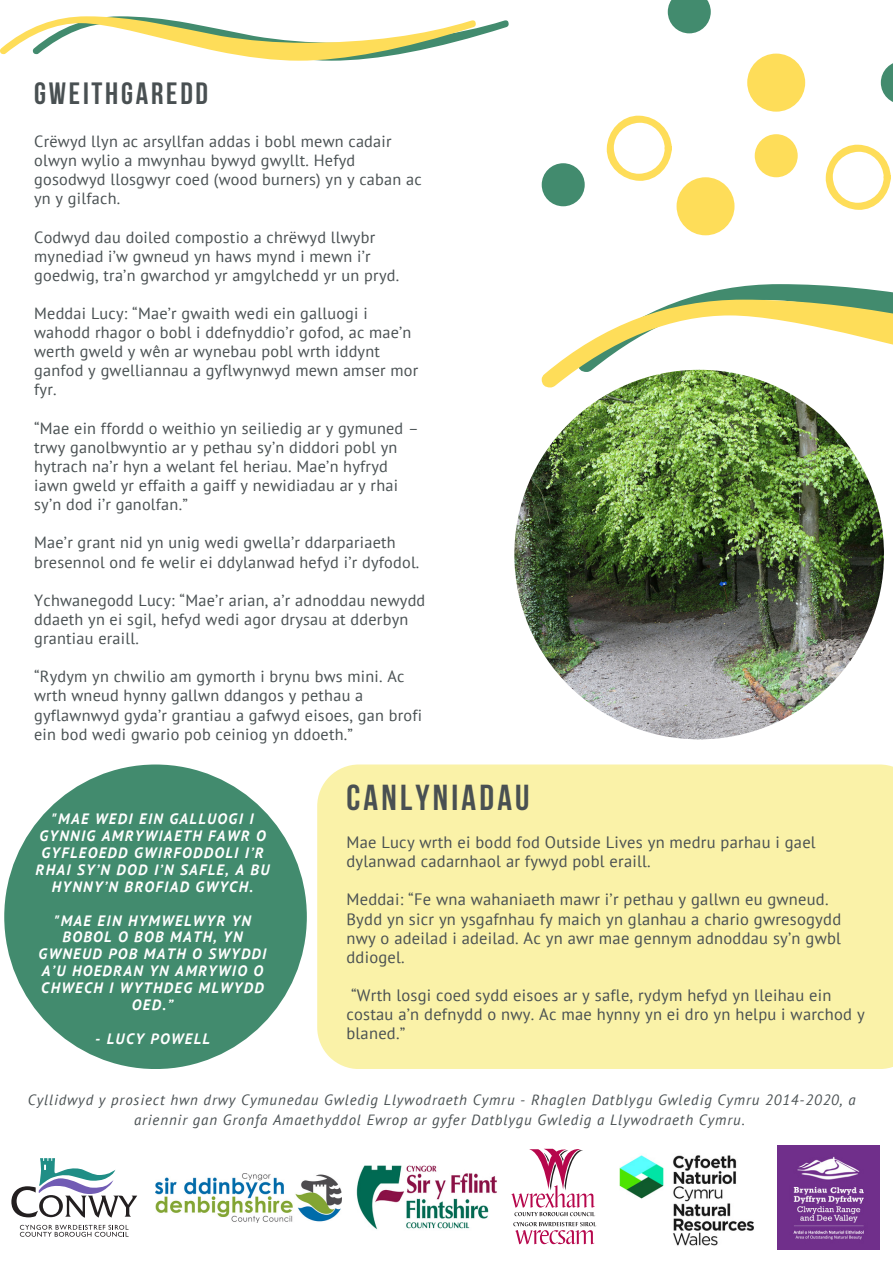
<style>
.page{position:relative;width:893px;height:1264px;background:#fff}
.page>*{position:absolute;margin:0;border:0;box-sizing:border-box;transform-origin:0 0}
.t1{font:700 36px "Bebas Neue";letter-spacing:.09em;color:#495052}
.t2{font:700 30.75px "Bebas Neue";letter-spacing:.09em;color:#495052}
.t3{font:16.5px/19px "PT Sans";letter-spacing:.015em;color:#495052}
.t4{font:16.2px/19px "PT Sans";letter-spacing:.015em;color:#495052}
.t5{font:italic 700 15px/16.8px "PT Sans";letter-spacing:.09em;color:#fff;text-align:center}
.t6{font:italic 14.85px/20.2px "PT Sans";letter-spacing:.06em;color:#495052;text-align:center}
</style>
<div class="page">
<svg style="left:880px;top:63px;width:12px;height:39px"></svg>
<div style="left:541px;top:163px;width:43px;height:43px;background:#428b6e;border-radius:50%"></div>
<svg style="left:667px;top:0;width:43px;height:33px"></svg>
<div style="left:754px;top:134px;width:43px;height:43px;background:#fedd59;border-radius:50%"></div>
<div style="left:676px;top:177px;width:58px;height:58px;background:#fedd59;border-radius:50%"></div>
<div style="left:747px;top:54px;width:58px;height:58px;background:#fedd59;border-radius:50%"></div>
<svg style="left:825px;top:144px;width:65px;height:66px"></svg>
<svg style="left:606px;top:115px;width:66px;height:66px"></svg>
<img style="left:514px;top:370px;width:369px;height:369px;border-radius:50%">
<div style="left:4px;top:764px;width:303px;height:305px;background:#428b6e;border-radius:50%"></div>
<svg style="left:0;top:16px;width:508px;height:45px"></svg>
<svg style="left:541px;top:284px;width:351px;height:118px"></svg>
<div style="left:317px;top:764px;width:575px;height:304px;background:#faf2a8"></div>
<img style="left:155px;top:1173px;width:186px;height:49px">
<img style="left:356px;top:1165px;width:141px;height:65px">
<svg style="left:511px;top:1148px;width:85px;height:96px"></svg>
<svg style="left:20px;top:1224px;width:108px;height:12px"></svg>
<svg style="left:11px;top:1158px;width:126px;height:59px"></svg>
<img style="left:619px;top:1155px;width:135px;height:91px">
<img style="left:777px;top:1145px;width:102px;height:104px">
<p class="t2" style="left:34px;top:81px;width:175px">GWEITHGAREDD</p>
<p class="t4" style="left:34px;top:131px;width:389px">Crëwyd llyn ac arsyllfan addas i bobl mewn cadair olwyn wylio a mwynhau bywyd gwyllt. Hefyd gosodwyd llosgwyr coed (wood burners) yn y caban ac yn y gilfach.</p>
<p class="t4" style="left:34px;top:227px;width:366px">Codwyd dau doiled compostio a chrëwyd llwybr mynediad i’w gwneud yn haws mynd i mewn i’r goedwig, tra’n gwarchod yr amgylchedd yr un pryd.</p>
<p class="t4" style="left:34px;top:303px;width:385px">Meddai Lucy: “Mae’r gwaith wedi ein galluogi i wahodd rhagor o bobl i ddefnyddio’r gofod, ac mae’n werth gweld y wên ar wynebau pobl wrth iddynt ganfod y gwelliannau a gyflwynwyd mewn amser mor fyr.</p>
<p class="t4" style="left:34px;top:418px;width:386px">“Mae ein ffordd o weithio yn seiliedig ar y gymuned – trwy ganolbwyntio ar y pethau sy’n diddori pobl yn hytrach na’r hyn a welant fel heriau. Mae’n hyfryd iawn gweld yr effaith a gaiff y newidiadau ar y rhai sy’n dod i’r ganolfan.”</p>
<p class="t4" style="left:34px;top:533px;width:387px">Mae’r grant nid yn unig wedi gwella’r ddarpariaeth bresennol ond fe welir ei ddylanwad hefyd i’r dyfodol.</p>
<p class="t4" style="left:34px;top:590px;width:392px">Ychwanegodd Lucy: “Mae’r arian, a’r adnoddau newydd ddaeth yn ei sgil, hefyd wedi agor drysau at dderbyn grantiau eraill.</p>
<p class="t4" style="left:34px;top:666px;width:389px">“Rydym yn chwilio am gymorth i brynu bws mini. Ac wrth wneud hynny gallwn ddangos y pethau a gyflawnwyd gyda’r grantiau a gafwyd eisoes, gan brofi ein bod wedi gwario pob ceiniog yn ddoeth.”</p>
<p class="t5" style="left:36px;top:810px;width:235px">"MAE WEDI EIN GALLUOGI I<br>GYNNIG AMRYWIAETH FAWR O<br>GYFLEOEDD GWIRFODDOLI I’R<br>RHAI SY’N DOD I’N SAFLE, A BU<br>HYNNY’N BROFIAD GWYCH.</p>
<p class="t5" style="left:39px;top:911px;width:229px">"MAE EIN HYMWELWYR YN<br>BOBOL O BOB MATH, YN<br>GWNEUD POB MATH O SWYDDI<br>A’U HOEDRAN YN AMRYWIO O<br>CHWECH I WYTHDEG MLWYDD<br>OED.”</p>
<p class="t5" style="left:95px;top:1029px;width:116px">- LUCY POWELL</p>
<p class="t1" style="left:346px;top:783px;width:185px">CANLYNIADAU</p>
<p class="t3" style="left:346px;top:832px;width:471px">Mae Lucy wrth ei bodd fod Outside Lives yn medru parhau i gael dylanwad cadarnhaol ar fywyd pobl eraill.</p>
<p class="t3" style="left:346px;top:889px;width:496px">Meddai: “Fe wna wahaniaeth mawr i’r pethau y gallwn eu gwneud.<br>Bydd yn sicr yn ysgafnhau fy maich yn glanhau a chario gwresogydd nwy o adeilad i adeilad. Ac yn awr mae gennym adnoddau sy’n gwbl ddiogel.</p>
<p class="t3" style="left:346px;top:985px;width:519px">“Wrth losgi coed sydd eisoes ar y safle, rydym hefyd yn lleihau ein costau a’n defnydd o nwy. Ac mae hynny yn ei dro yn helpu i warchod y blaned.”</p>
<p class="t6" style="left:28px;top:1089px;width:829px">Cyllidwyd y prosiect hwn drwy Cymunedau Gwledig Llywodraeth Cymru - Rhaglen Datblygu Gwledig Cymru 2014-2020, a ariennir gan Gronfa Amaethyddol Ewrop ar gyfer Datblygu Gwledig a Llywodraeth Cymru.</p>
</div>
